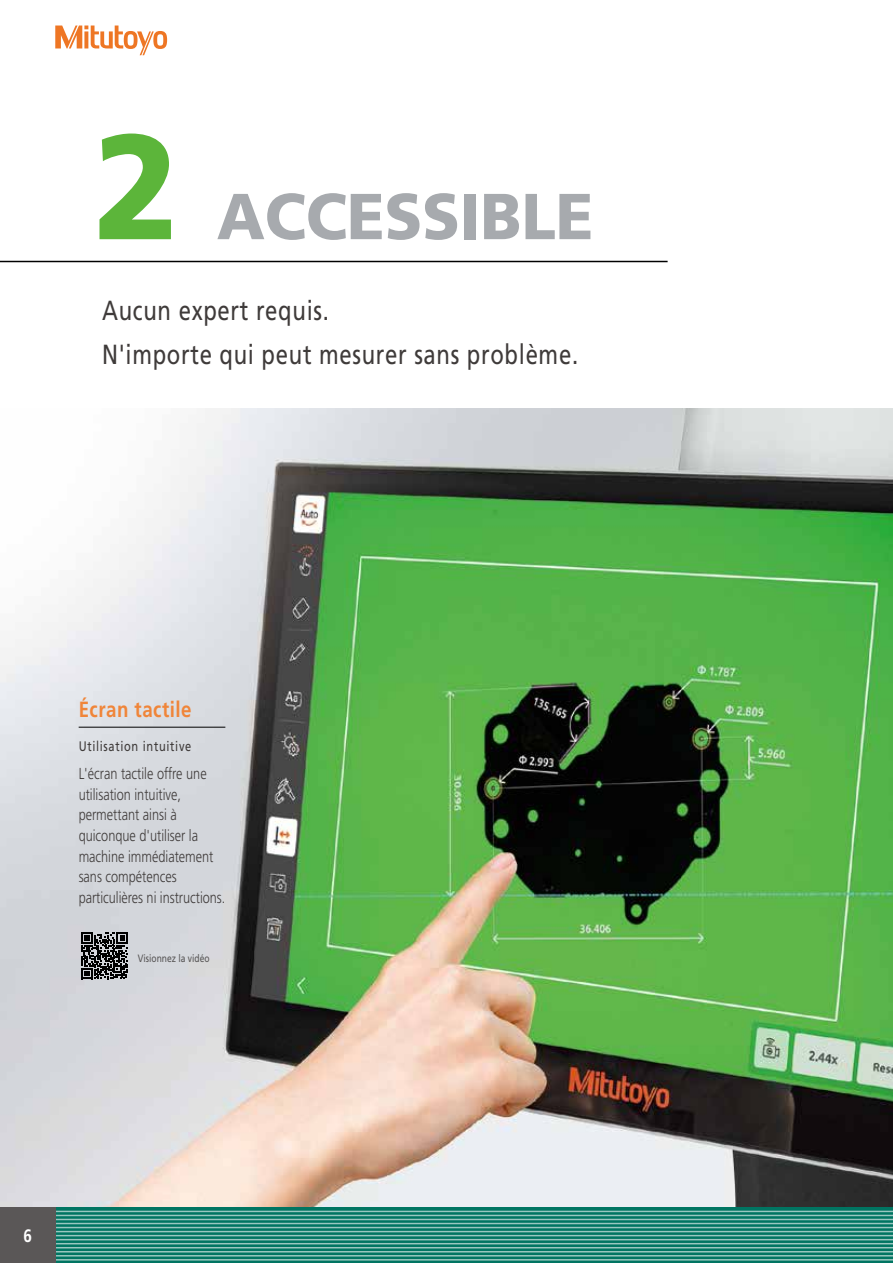
<style>
.page{position:relative;width:893px;height:1263px;background:#fff}
.page>*{position:absolute;margin:0;border:0;box-sizing:border-box;transform-origin:0 0}
.t1{font:900 148.8px "Mitutoyo Frutiger";color:#5cb53a}
.t2{font:900 64.8px "Mitutoyo Frutiger";color:#a7aaae}
.t3{font:27.6px/44.7px "Mitutoyo Frutiger";letter-spacing:.025em;color:#3f3b3a}
.t4{font:700 22.05px "Mitutoyo Frutiger";letter-spacing:.02em;color:#f08539}
.t5{font:700 18px "Mitutoyo Frutiger";color:#fff}
.t6{font:300 15.9px/20.7px "Mitutoyo Frutiger";color:#3f3b3a}
.t7{font:13.8px "Mitutoyo Frutiger";letter-spacing:.05em;color:#3f3b3a}
.t8{font:10.65px "Mitutoyo Frutiger";color:#575555}
</style>
<div class="page">
<img style="left:0;top:408px;width:893px;height:800px">
<hr style="left:0;top:261px;width:668px;height:1px;background:#000">
<hr style="left:79px;top:727px;width:146px;height:1px;background:#000">
<svg style="left:81px;top:932px;width:47px;height:47px;background:#494a4c"></svg>
<svg style="left:55px;top:1208px;width:838px;height:55px;background:#188170"></svg>
<hr style="left:0;top:1211px;width:893px;height:1px;background:#fff">
<hr style="left:0;top:1215px;width:893px;height:1px;background:#fff">
<hr style="left:0;top:1219px;width:893px;height:1px;background:#fff">
<hr style="left:0;top:1223px;width:893px;height:1px;background:#fff">
<hr style="left:0;top:1227px;width:893px;height:1px;background:#fff">
<hr style="left:0;top:1231px;width:893px;height:1px;background:#fff">
<hr style="left:0;top:1235px;width:893px;height:1px;background:#fff">
<hr style="left:0;top:1239px;width:893px;height:1px;background:#fff">
<hr style="left:0;top:1243px;width:893px;height:1px;background:#fff">
<hr style="left:0;top:1247px;width:893px;height:1px;background:#fff">
<hr style="left:0;top:1251px;width:893px;height:1px;background:#fff">
<hr style="left:0;top:1255px;width:893px;height:1px;background:#fff">
<hr style="left:0;top:1259px;width:893px;height:1px;background:#fff">
<div style="left:0;top:1208px;width:55px;height:55px;background:#5a5757"></div>
<svg style="left:55px;top:26px;width:112px;height:29px"></svg>
<h1 class="t1" style="left:94px;top:97px;width:88px">2</h1>
<h2 class="t2" style="left:217px;top:177px;width:378px">ACCESSIBLE</h2>
<h3 class="t3" style="left:102px;top:288px;width:478px">Aucun expert requis.<br>N'importe qui peut mesurer sans problème.</h3>
<h3 class="t4" style="left:79px;top:696px;width:114px">Écran tactile</h3>
<p class="t7" style="left:79px;top:738px;width:114px">Utilisation intuitive</p>
<p class="t6" style="left:79px;top:763px;width:148px">L'écran tactile offre une utilisation intuitive, permettant ainsi à quiconque d'utiliser la machine immédiatement sans compétences particulières ni instructions.</p>
<p class="t8" style="left:138px;top:952px;width:73px">Visionnez la vidéo</p>
<p class="t5" style="left:23px;top:1225px;width:10px">6</p>
</div>
